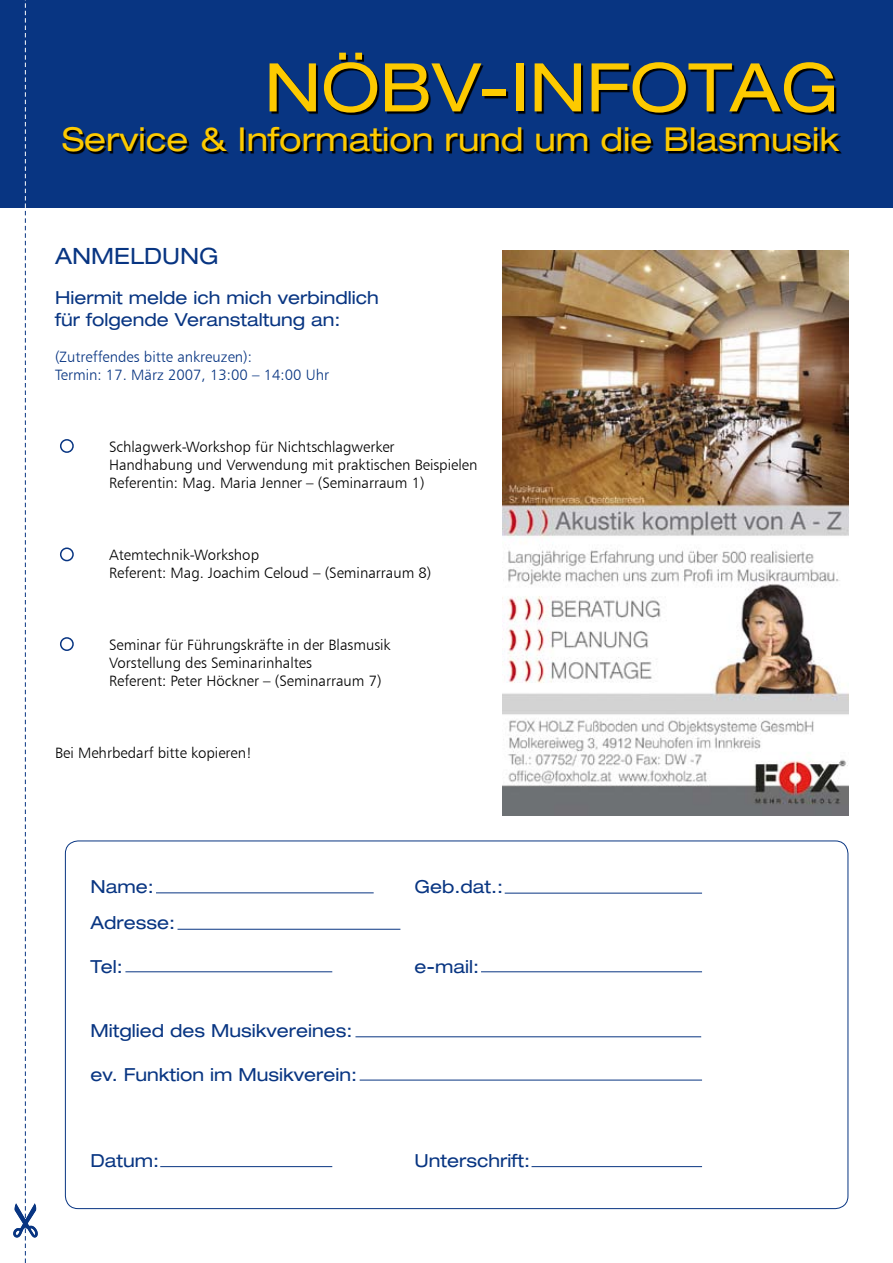
<style>
.page{position:relative;width:893px;height:1263px;background:#fff}
.page>*{position:absolute;margin:0;border:0;box-sizing:border-box;transform-origin:0 0}
.t1{font:expanded 67.2px "Helvetica Neue LT Std";color:#fdca00}
.t2{font:expanded 33px "Helvetica Neue LT Std";color:#fdca00}
.t3{font:expanded 22.5px "Helvetica Neue LT Std";color:#083582}
.t4{font:expanded 18px/21.6px "Helvetica Neue LT Std";color:#083582}
.t5{font:15px/18px "Humanist 777 BT Light B";color:#000}
.t6{font:15px/18px "Humanist 777 BT Light B";color:#083582}
</style>
<div class="page">
<div style="left:0;top:0;width:893px;height:208px;background:#083582"></div>
<svg style="left:64px;top:54px;width:778px;height:101px"></svg>
<hr style="left:156px;top:893px;width:218px;height:1px;background:#083582">
<hr style="left:178px;top:929px;width:222px;height:1px;background:#083582">
<hr style="left:125px;top:971px;width:207px;height:1px;background:#083582">
<hr style="left:481px;top:971px;width:221px;height:1px;background:#083582">
<hr style="left:505px;top:893px;width:197px;height:1px;background:#083582">
<hr style="left:355px;top:1036px;width:346px;height:1px;background:#083582">
<hr style="left:360px;top:1080px;width:342px;height:1px;background:#083582">
<hr style="left:160px;top:1166px;width:172px;height:1px;background:#083582">
<hr style="left:531px;top:1166px;width:171px;height:1px;background:#083582">
<svg style="left:13px;top:0;width:25px;height:1263px"></svg>
<div style="left:60px;top:439px;width:14px;height:14px;border:2px solid #083582;border-radius:50%"></div>
<img style="left:503px;top:251px;width:345px;height:564px">
<div style="left:60px;top:547px;width:14px;height:14px;border:2px solid #083582;border-radius:50%"></div>
<div style="left:60px;top:637px;width:14px;height:14px;border:2px solid #083582;border-radius:50%"></div>
<h1 class="t1" style="left:264px;top:47px;width:576px">NÖBV-INFOTAG</h1>
<h2 class="t2" style="left:62px;top:119px;width:778px">Service &amp; Information rund um die Blasmusik</h2>
<h3 class="t3" style="left:55px;top:243px;width:165px">ANMELDUNG</h3>
<p class="t4" style="left:55px;top:287px;width:325px">Hiermit melde ich mich verbindlich für folgende Veranstaltung an:</p>
<p class="t6" style="left:55px;top:347px;width:276px">(Zutreffendes bitte ankreuzen):<br>Termin: 17. März 2007, 13:00 – 14:00 Uhr</p>
<p class="t5" style="left:109px;top:437px;width:370px">Schlagwerk-Workshop für Nichtschlagwerker<br>Handhabung und Verwendung mit praktischen Beispielen<br>Referentin: Mag. Maria Jenner – (Seminarraum 1)</p>
<p class="t5" style="left:109px;top:545px;width:324px">Atemtechnik-Workshop<br>Referent: Mag. Joachim Celoud – (Seminarraum 8)</p>
<p class="t5" style="left:109px;top:635px;width:283px">Seminar für Führungskräfte in der Blasmusik<br>Vorstellung des Seminarinhaltes<br>Referent: Peter Höckner – (Seminarraum 7)</p>
<p class="t5" style="left:55px;top:743px;width:199px">Bei Mehrbedarf bitte kopieren!</p>
<p class="t4" style="left:90px;top:876px;width:65px">Name:</p>
<p class="t4" style="left:414px;top:876px;width:90px">Geb.dat.:</p>
<p class="t4" style="left:90px;top:912px;width:86px">Adresse:</p>
<p class="t4" style="left:90px;top:955px;width:34px">Tel:</p>
<p class="t4" style="left:414px;top:955px;width:66px">e-mail:</p>
<p class="t4" style="left:90px;top:1020px;width:264px">Mitglied des Musikvereines:</p>
<p class="t4" style="left:90px;top:1063px;width:268px">ev. Funktion im Musikverein:</p>
<p class="t4" style="left:90px;top:1149px;width:70px">Datum:</p>
<p class="t4" style="left:414px;top:1149px;width:117px">Unterschrift:</p>
</div>
